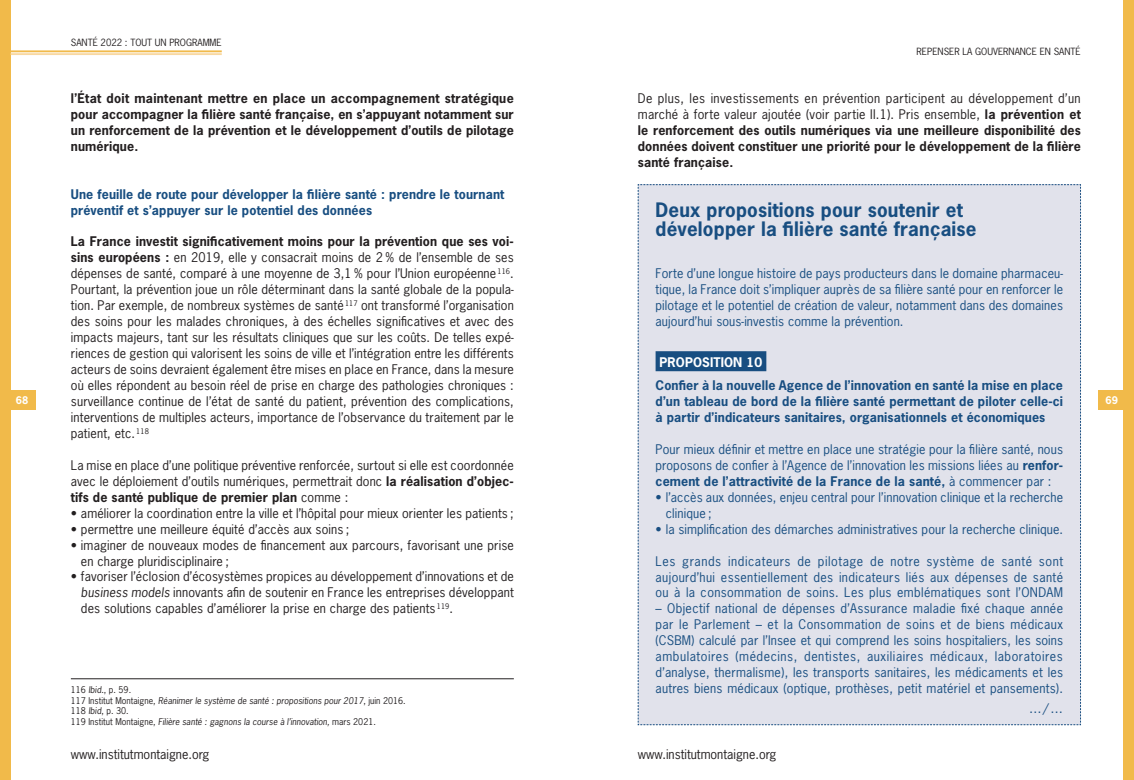
<style>
.page{position:relative;width:1134px;height:780px;background:#fff}
.page>*{position:absolute;margin:0;border:0;box-sizing:border-box;transform-origin:0 0}
.t1{font:700 18.75px/18.8px "News Gothic Std";letter-spacing:.01em;color:#184e81}
.t2{font:12.5px/16px "News Gothic Std";letter-spacing:.01em;color:#231f20;text-align:justify}
.t3{font:12.5px/16px "News Gothic Std";letter-spacing:.01em;color:#184e81;text-align:justify}
.t4{font:700 12.5px/16px "News Gothic Std";letter-spacing:.01em;color:#231f20;text-align:justify}
.t5{font:700 12.5px/16px "News Gothic Std";letter-spacing:.01em;color:#184e81}
.t6{font:700 12.5px "News Gothic Std";letter-spacing:.01em;color:#fff}
.t7{font:700 10px "News Gothic Std";color:#fff}
.t8{font:9.38px "News Gothic Std";color:#231f20}
.t9{font:italic 8.75px/10.6px "News Gothic Std";color:#231f20}
.s1{font-weight:700}
.s2{font-style:italic}
.s3{font-weight:400}
.s4{font-style:normal}
</style>
<div class="page">
<div style="left:1123px;top:0;width:11px;height:780px;background:#f1ba4a"></div>
<div style="left:0;top:0;width:11px;height:780px;background:#f1ba4a"></div>
<div style="left:11px;top:390px;width:24px;height:19px;background:#f1ba4a"></div>
<div style="left:1098px;top:390px;width:25px;height:19px;background:#f1ba4a"></div>
<hr style="left:11px;top:50px;width:211px;height:2px;background:#f1ba4a">
<hr style="left:11px;top:53px;width:211px;height:2px;background:#f8d8a1">
<hr style="left:71px;top:678px;width:443px;height:1px;background:#231f20">
<div style="left:637px;top:184px;width:444px;height:541px;background:#e1e2eb"></div>
<div style="left:656px;top:351px;width:110px;height:20px;background:#184e81"></div>
<p class="t8" style="left:71px;top:37px;width:152px">SANTÉ 2022 : TOUT UN PROGRAMME</p>
<p class="t8" style="left:916px;top:45px;width:166px">REPENSER LA GOUVERNANCE EN SANTÉ</p>
<p class="t4" style="left:71px;top:90px;width:444px">l’État doit maintenant mettre en place un accompagnement stratégique pour accompagner la filière santé française, en s’appuyant notamment sur un renforcement de la prévention et le développement d’outils de pilotage numérique.</p>
<p class="t5" style="left:71px;top:186px;width:435px">Une feuille de route pour développer la filière santé : prendre le tournant préventif et s’appuyer sur le potentiel des données</p>
<p class="t2" style="left:71px;top:233px;width:445px"><span class="s1">La France investit significativement moins pour la prévention que ses voi&shy;sins européens :</span> en 2019, elle y consacrait moins de 2 % de l’ensemble de ses dépenses de santé, comparé à une moyenne de 3,1 % pour l’Union européenne <sup>116</sup>.<br>Pourtant, la prévention joue un rôle déterminant dans la santé globale de la popula&shy;tion. Par exemple, de nombreux systèmes de santé <sup>117</sup> ont transformé l’organisation des soins pour les malades chroniques, à des échelles significatives et avec des impacts majeurs, tant sur les résultats cliniques que sur les coûts. De telles expé&shy;riences de gestion qui valorisent les soins de ville et l’intégration entre les différents acteurs de soins devraient également être mises en place en France, dans la mesure où elles répondent au besoin réel de prise en charge des pathologies chroniques : surveillance continue de l’état de santé du patient, prévention des complications, interventions de multiples acteurs, importance de l’observance du traitement par le patient, etc. <sup>118</sup></p>
<p class="t2" style="left:71px;top:457px;width:444px">La mise en place d’une politique préventive renforcée, surtout si elle est coordonnée avec le déploiement d’outils numériques, permettrait donc <span class="s1">la réalisation d’objec&shy;tifs de santé publique de premier plan</span> comme :</p>
<p class="t2" style="left:71px;top:505px;width:444px">• améliorer la coordination entre la ville et l’hôpital pour mieux orienter les patients ;</p>
<p class="t2" style="left:71px;top:520px;width:280px">• permettre une meilleure équité d’accès aux soins ;</p>
<p class="t2" style="left:81px;top:536px;width:434px;text-indent:-10px">• imaginer de nouveaux modes de financement aux parcours, favorisant une prise en charge pluridisciplinaire ;</p>
<p class="t2" style="left:81px;top:568px;width:434px;text-indent:-10px">• favoriser l’éclosion d’écosystèmes propices au développement d’innovations et de <span class="s2">business models</span> innovants afin de soutenir en France les entreprises développant des solutions capables d’améliorer la prise en charge des patients <sup>119</sup>.</p>
<p class="t4" style="left:638px;top:90px;width:444px"><span class="s3">De plus, les investissements en prévention participent au développement d’un marché à forte valeur ajoutée (voir partie II.1). Pris ensemble,</span> la prévention et le renforcement des outils numériques via une meilleure disponibilité des données doivent constituer une priorité pour le développement de la filière santé française.</p>
<h1 class="t1" style="left:656px;top:200px;width:323px">Deux propositions pour soutenir et développer la filière santé française</h1>
<p class="t3" style="left:656px;top:265px;width:409px">Forte d’une longue histoire de pays producteurs dans le domaine pharmaceu&shy;tique, la France doit s’impliquer auprès de sa filière santé pour en renforcer le pilotage et le potentiel de création de valeur, notamment dans des domaines aujourd’hui sous-investis comme la prévention.</p>
<p class="t6" style="left:660px;top:353px;width:104px">PROPOSITION 10</p>
<p class="t5" style="left:656px;top:377px;width:409px;text-align:justify">Confier à la nouvelle Agence de l’innovation en santé la mise en place d’un tableau de bord de la filière santé permettant de piloter celle-ci à partir d’indicateurs sanitaires, organisationnels et économiques</p>
<p class="t3" style="left:656px;top:441px;width:409px">Pour mieux définir et mettre en place une stratégie pour la filière santé, nous proposons de confier à l’Agence de l’innovation les missions liées au <span class="s1">renfor&shy;cement de l’attractivité de la France de la santé,</span> à commencer par :</p>
<p class="t3" style="left:666px;top:489px;width:399px;text-indent:-10px">• l’accès aux données, enjeu central pour l’innovation clinique et la recherche clinique ;</p>
<p class="t3" style="left:656px;top:521px;width:409px">• la simplification des démarches administratives pour la recherche clinique.</p>
<p class="t3" style="left:656px;top:552px;width:409px">Les grands indicateurs de pilotage de notre système de santé sont aujourd’hui essentiellement des indicateurs liés aux dépenses de santé ou à la consommation de soins. Les plus emblématiques sont l’ONDAM</p>
<p class="t3" style="left:656px;top:600px;width:409px">– Objectif national de dépenses d’Assurance maladie fixé chaque année par le Parlement – et la Consommation de soins et de biens médicaux (CSBM) calculé par l’Insee et qui comprend les soins hospitaliers, les soins ambulatoires (médecins, dentistes, auxiliaires médicaux, laboratoires d’analyse, thermalisme), les transports sanitaires, les médicaments et les autres biens médicaux (optique, prothèses, petit matériel et pansements).</p>
<p class="t7" style="left:16px;top:393px;width:14px">68</p>
<p class="t7" style="left:1106px;top:393px;width:14px">69</p>
<p class="t9" style="left:71px;top:684px;width:336px"><span class="s4">116</span> Ibid<span class="s4">., p. 59.<br>117 Institut Montaigne,</span> Réanimer le système de santé : propositions pour 2017<span class="s4">, juin 2016.<br>118</span> Ibid<span class="s4">, p. 30.<br>119 Institut Montaigne,</span> Filière santé : gagnons la course à l’innovation, <span class="s4">mars 2021.</span></p>
<p class="t3" style="left:1029px;top:700px;width:36px">…/…</p>
<p class="t2" style="left:71px;top:745px;width:140px">www.institutmontaigne.org</p>
<p class="t2" style="left:638px;top:745px;width:140px">www.institutmontaigne.org</p>
</div>
